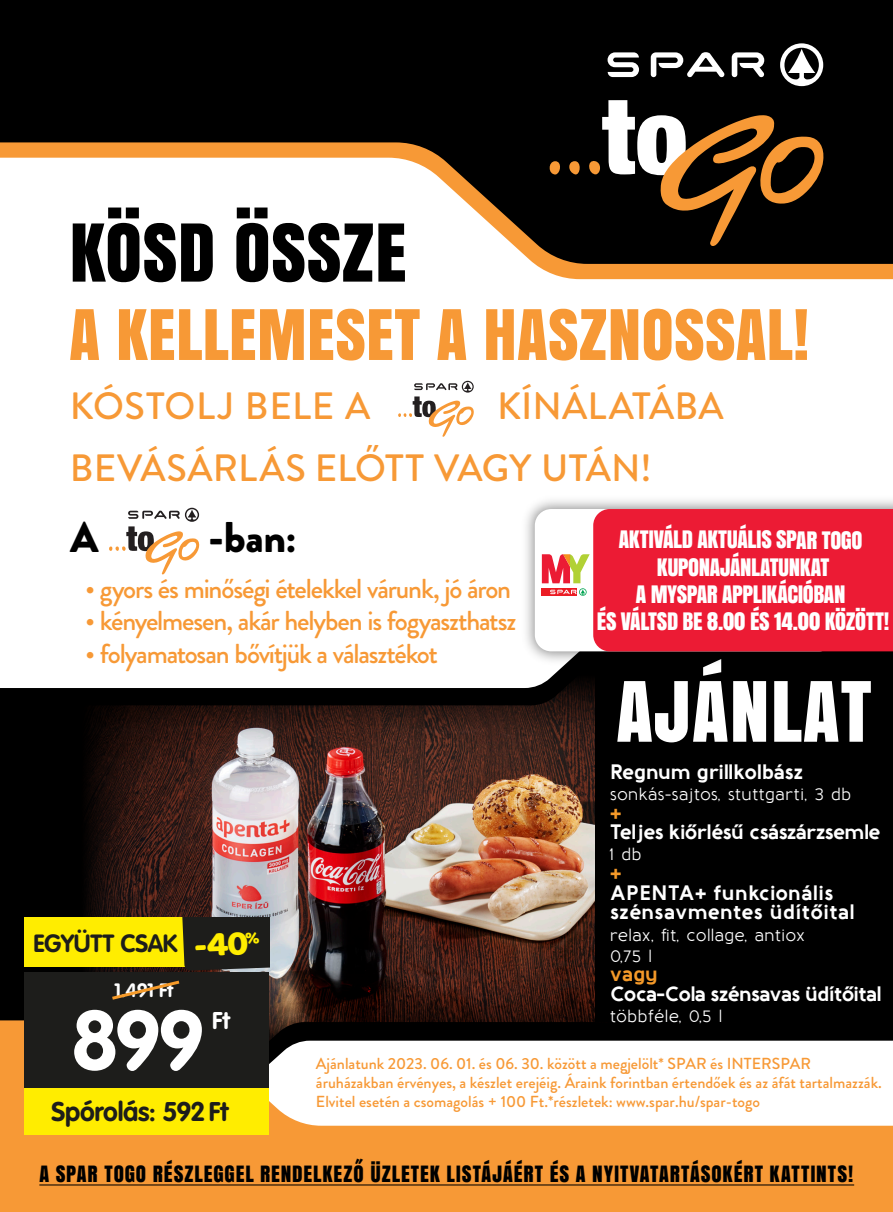
<style>
.page{position:relative;width:893px;height:1212px;background:#fff}
.page>*{position:absolute;margin:0;border:0;box-sizing:border-box;transform-origin:0 0}
.t1{font:700 82.5px "VAG Rounded Next";color:#fff}
.t2{font:78px "Anton";letter-spacing:.02em;color:#fff}
.t3{font:74.7px "Anton";letter-spacing:.01em;color:#000}
.t4{font:65.25px "Anton";letter-spacing:.01em;color:#f79936}
.t5{font:900 42.9px "Brandon Grotesque";color:#000}
.t6{font:500 38.1px/61.2px "Brandon Grotesque";letter-spacing:.005em;color:#f79936}
.t7{font:500 27.45px "Brandon Grotesque";letter-spacing:-.045em;color:#f79936}
.t8{font:700 26.7px "VAG Rounded Next";letter-spacing:-.01em;color:#1d1d1b}
.t9{font:700 24.6px "VAG Rounded Next";letter-spacing:-.005em;color:#1d1d1b}
.t10{font:700 23.85px "VAG Rounded Next";color:#fff}
.t11{font:22.5px/27px "Anton";letter-spacing:-.015em;color:#fff;text-align:center}
.t12{font:21px "Anton";letter-spacing:.045em;color:#000}
.t13{font:700 20.85px "Baufra";letter-spacing:-.05em;color:#fff}
.t14{font:700 20.85px/19.6px "Baufra";color:#fff}
.t15{font:700 20.85px "Baufra";color:#f49929}
.t16{font:700 19.05px "VAG Rounded Next";color:#fff}
.t17{font:500 17.55px/21px "Baufra";letter-spacing:-.01em;color:#fff}
.t18{font:500 16.05px/19.2px "Brandon Grotesque";color:#f79936}
</style>
<div class="page">
<svg style="left:0;top:671px;width:595px;height:52px;fill:#050505"></svg>
<div style="left:0;top:723px;width:79px;height:297px;background:#000"></div>
<img style="left:79px;top:674px;width:516px;height:346px">
<div style="left:595px;top:645px;width:297px;height:447px;background:#000"></div>
<svg style="left:0;top:1020px;width:892px;height:192px;fill:#f79936"></svg>
<div style="left:535px;top:264px;width:357px;height:15px;background:#f79936"></div>
<svg style="left:0;top:0;width:892px;height:264px;fill:#000"></svg>
<svg style="left:547px;top:43px;width:277px;height:204px;background:#382d22"></svg>
<svg style="left:398px;top:381px;width:76px;height:56px"></svg>
<svg style="left:109px;top:508px;width:90px;height:67px"></svg>
<hr style="left:39px;top:1184px;width:815px;height:2px;background:#000">
<img style="left:526px;top:500px;width:366px;height:171px">
<div style="left:535px;top:509px;width:300px;height:142px;background:#fff;border-radius:16px"></div>
<div style="left:541px;top:588px;width:36px;height:8px;background:#eb1c24"></div>
<svg style="left:542px;top:509px;width:350px;height:142px;background:#ed394d"></svg>
<div style="left:25px;top:1086px;width:244px;height:49px;background:#ffed00"></div>
<div style="left:25px;top:973px;width:244px;height:115px;background:#1d1d1b"></div>
<svg style="left:112px;top:980px;width:68px;height:20px"></svg>
<div style="left:25px;top:918px;width:244px;height:49px;background:#ffed00"></div>
<div style="left:182px;top:918px;width:87px;height:53px;background:#1d1d1b"></div>
<h3 class="t3" style="left:70px;top:194px;width:338px">KÖSD ÖSSZE</h3>
<h3 class="t4" style="left:70px;top:283px;width:741px">A KELLEMESET A HASZNOSSAL!</h3>
<h3 class="t6" style="left:70px;top:376px;width:655px;text-indent:427px">KÍNÁLATÁBA<br>BEVÁSÁRLÁS ELŐTT VAGY UTÁN!</h3>
<h3 class="t6" style="left:70px;top:376px;width:302px">KÓSTOLJ BELE A</h3>
<h3 class="t5" style="left:70px;top:507px;width:30px">A</h3>
<h3 class="t5" style="left:209px;top:507px;width:89px">-ban:</h3>
<h3 class="t7" style="left:85px;top:569px;width:427px">• gyors és minőségi ételekkel várunk, jó áron</h3>
<h3 class="t7" style="left:85px;top:602px;width:433px">• kényelmesen, akár helyben is fogyaszthatsz</h3>
<h3 class="t7" style="left:85px;top:635px;width:354px">• folyamatosan bővítjük a választékot</h3>
<h3 class="t11" style="left:597px;top:525px;width:294px">AKTIVÁLD AKTUÁLIS SPAR TOGO<br>KUPONAJÁNLATUNKAT<br>A MYSPAR APPLIKÁCIÓBAN<br>ÉS VÁLTSD BE 8.00 ÉS 14.00 KÖZÖTT!</h3>
<h2 class="t2" style="left:616px;top:650px;width:256px">AJÁNLAT</h2>
<h3 class="t9" style="left:33px;top:927px;width:146px">EGYÜTT CSAK</h3>
<p class="t16" style="left:114px;top:978px;width:61px">1.491 Ft</p>
<h1 class="t1" style="left:72px;top:987px;width:133px">899</h1>
<h3 class="t10" style="left:212px;top:1005px;width:20px">Ft</h3>
<h3 class="t8" style="left:52px;top:1094px;width:179px">Spórolás: 592 Ft</h3>
<p class="t13" style="left:609px;top:757px;width:195px">Regnum grillkolbász</p>
<p class="t17" style="left:609px;top:782px;width:243px">sonkás-sajtos, stuttgarti, 3 db</p>
<p class="t15" style="left:609px;top:797px;width:14px">+</p>
<p class="t13" style="left:609px;top:817px;width:272px">Teljes kiőrlésű császárzsemle</p>
<p class="t17" style="left:609px;top:843px;width:34px">1 db</p>
<p class="t15" style="left:609px;top:858px;width:14px">+</p>
<p class="t14" style="left:609px;top:882px;width:247px">APENTA+ funkcionális szénsavmentes üdítőital</p>
<p class="t17" style="left:609px;top:923px;width:197px">relax, fit, collage, antiox<br>0,75 l</p>
<p class="t15" style="left:609px;top:959px;width:49px">vagy</p>
<p class="t13" style="left:609px;top:979px;width:274px">Coca-Cola szénsavas üdítőital</p>
<p class="t17" style="left:609px;top:1005px;width:114px">többféle, 0,5 l</p>
<p class="t18" style="left:316px;top:1054px;width:567px">Ajánlatunk 2023. 06. 01. és 06. 30. között a megjelölt* SPAR és INTERSPAR áruházakban érvényes, a készlet erejéig. Áraink forintban értendőek és az áfát tartalmazzák.<br>Elvitel esetén a csomagolás + 100 Ft.*részletek: www.spar.hu/spar-togo</p>
<h3 class="t12" style="left:39px;top:1158px;width:815px">A SPAR TOGO RÉSZLEGGEL RENDELKEZŐ ÜZLETEK LISTÁJÁÉRT ÉS A NYITVATARTÁSOKÉRT KATTINTS!</h3>
</div>
